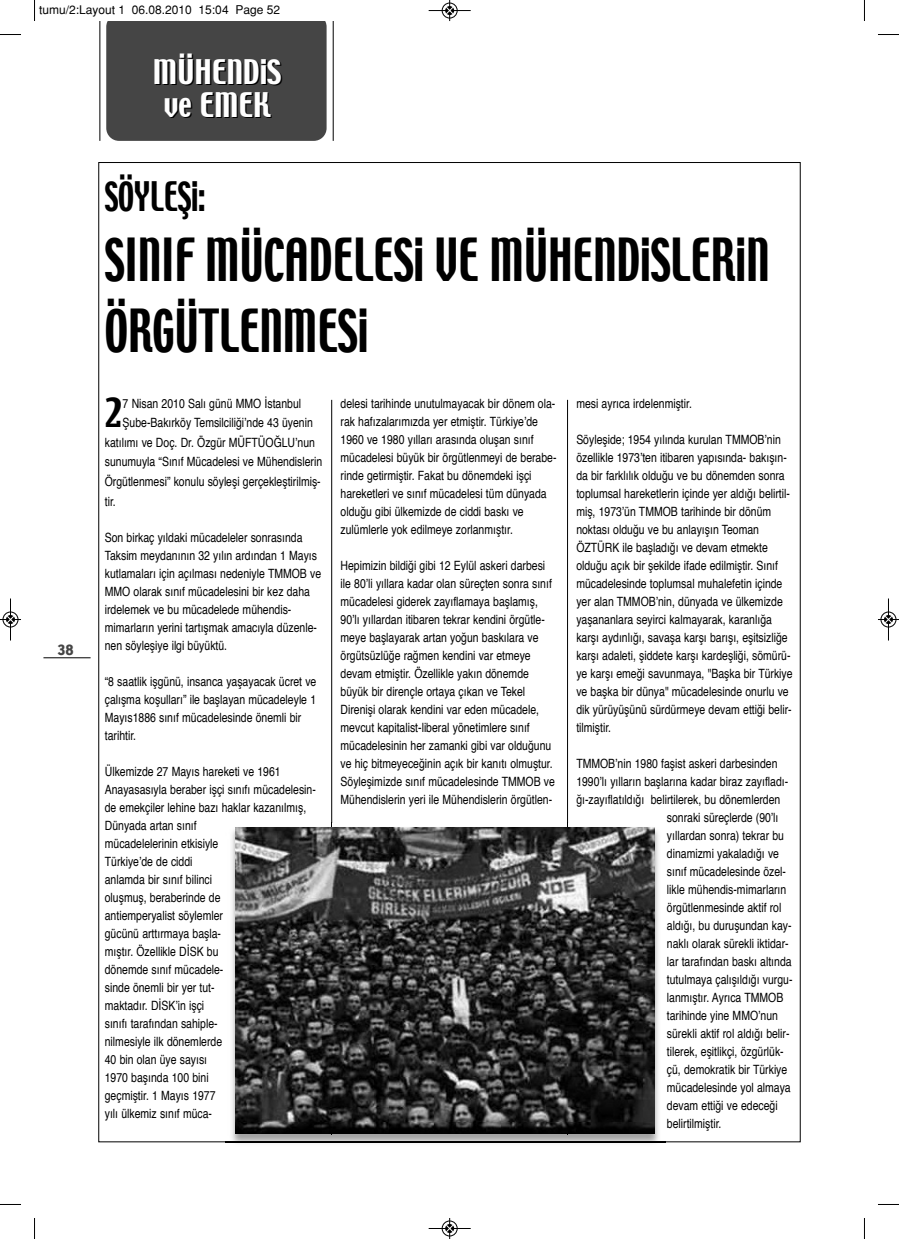
<style>
.page{position:relative;width:899px;height:1239px;background:#fff}
.page>*{position:absolute;margin:0;border:0;box-sizing:border-box;transform-origin:0 0}
.t1{font:52.5px/70.5px "Techno";color:#000;scale:.81 1}
.t2{font:36px "Techno";color:#000;scale:.81 1}
.t3{font:36px "Techno";color:#000}
.t4{font:30px/33px "Techno";color:#fff;text-align:center}
.t5{font:15px "Interstate TR Black Condensed";color:#454545}
.t6{font:condensed 12.75px/18px "Helvetica";color:#000}
.t7{font:12px "Helvetica";color:#000}
</style>
<div class="page">
<hr style="left:43px;top:657px;width:47px;height:1px;background:#000">
<hr style="left:331px;top:400px;width:1px;height:734px;background:#000">
<hr style="left:567px;top:400px;width:1px;height:734px;background:#000">
<img style="left:225px;top:822px;width:440px;height:321px">
<img style="left:225px;top:1141px;width:440px;height:1px">
<img style="left:235px;top:827px;width:419px;height:306px">
<div style="left:106px;top:21px;width:220px;height:120px;background:#454545"></div>
<hr style="left:333px;top:21px;width:1px;height:120px;background:#000">
<hr style="left:100px;top:21px;width:1px;height:120px;background:#000">
<svg style="left:34px;top:0;width:1px;height:21px"></svg>
<svg style="left:0;top:34px;width:21px;height:1px"></svg>
<svg style="left:878px;top:34px;width:20px;height:1px"></svg>
<svg style="left:34px;top:1218px;width:1px;height:20px"></svg>
<svg style="left:0;top:1204px;width:21px;height:1px"></svg>
<svg style="left:878px;top:1204px;width:20px;height:1px"></svg>
<div style="left:441px;top:3px;width:16px;height:16px;border:1px solid #fff;border-radius:50%"></div>
<hr style="left:428px;top:10px;width:42px;height:1px;background:#000">
<div style="left:442px;top:3px;width:15px;height:15px;border:1px solid #000;border-radius:50%"></div>
<svg style="left:445px;top:0;width:8px;height:21px"></svg>
<div style="left:441px;top:1220px;width:16px;height:16px;border:1px solid #fff;border-radius:50%"></div>
<hr style="left:428px;top:1228px;width:42px;height:1px;background:#000">
<div style="left:442px;top:1220px;width:15px;height:15px;border:1px solid #000;border-radius:50%"></div>
<svg style="left:445px;top:1218px;width:8px;height:20px"></svg>
<hr style="left:10px;top:598px;width:1px;height:42px;background:#000">
<div style="left:3px;top:611px;width:15px;height:16px;border:1px solid #000;border-radius:50%"></div>
<svg style="left:0;top:615px;width:21px;height:8px"></svg>
<div style="left:880px;top:611px;width:16px;height:16px;border:1px solid #fff;border-radius:50%"></div>
<hr style="left:887px;top:598px;width:1px;height:42px;background:#000">
<div style="left:880px;top:611px;width:15px;height:16px;border:1px solid #000;border-radius:50%"></div>
<svg style="left:878px;top:615px;width:20px;height:8px"></svg>
<p class="t7" style="left:39px;top:2px;width:242px">tumu/2:Layout 1 06.08.2010 15:04 Page 52</p>
<h3 class="t4" style="left:153px;top:56px;width:130px">MÜHENDİS ve EMEK</h3>
<p class="t5" style="left:58px;top:641px;width:17px">38</p>
<h2 class="t2" style="left:105px;top:174px;width:125px">SÖYLEŞİ:</h2>
<h1 class="t1" style="left:105px;top:226px;width:821px">SINIF MÜCADELESİ VE MÜHENDİSLERİN<br>ÖRGÜTLENMESİ</h1>
<h2 class="t3" style="left:105px;top:391px;width:19px">2</h2>
<p class="t6" style="left:123px;top:395px;width:180px">7 Nisan 2010 Salı günü MMO İstanbul</p>
<p class="t6" style="left:123px;top:415px;width:192px">Şube-Bakırköy Temsilciliği’nde 43 üyenin</p>
<p class="t6" style="left:105px;top:434px;width:211px">katılımı ve Doç. Dr. Özgür MÜFTÜOĞLU’nun</p>
<p class="t6" style="left:105px;top:454px;width:219px">sunumuyla “Sınıf Mücadelesi ve Mühendislerin</p>
<p class="t6" style="left:105px;top:473px;width:217px">Örgütlenmesi” konulu söyleşi gerçekleştirilmiş-</p>
<p class="t6" style="left:105px;top:493px;width:13px">tir.</p>
<p class="t6" style="left:105px;top:529px;width:218px">Son birkaç yıldaki mücadeleler sonrasında Taksim meydanının 32 yılın ardından 1 Mayıs kutlamaları için açılması nedeniyle TMMOB ve MMO olarak sınıf mücadelesini bir kez daha irdelemek ve bu mücadelede mühendis&shy;mimarların yerini tartışmak amacıyla düzenle&shy;nen söyleşiye ilgi büyüktü.</p>
<p class="t6" style="left:105px;top:673px;width:213px">“8 saatlik işgünü, insanca yaşayacak ücret ve çalışma koşulları” ile başlayan mücadeleyle 1<br>Mayıs1886 sınıf mücadelesinde önemli bir tarihtir.</p>
<p class="t6" style="left:105px;top:763px;width:212px">Ülkemizde 27 Mayıs hareketi ve 1961<br>Anayasasıyla beraber işçi sınıfı mücadelesin&shy;de emekçiler lehine bazı haklar kazanılmış,<br>Dünyada artan sınıf<br>mücadelelerinin etkisiyle<br>Türkiye’de de ciddi<br>anlamda bir sınıf bilinci<br>oluşmuş, beraberinde de<br>antiemperyalist söylemler<br>gücünü arttırmaya başla-<br>mıştır. Özellikle DİSK bu<br>dönemde sınıf mücadele-<br>sinde önemli bir yer tut-<br>maktadır. DİSK’in işçi<br>sınıfı tarafından sahiple-<br>nilmesiyle ilk dönemlerde<br>40 bin olan üye sayısı<br>1970 başında 100 bini<br>geçmiştir. 1 Mayıs 1977<br>yılı ülkemiz sınıf müca-</p>
<p class="t6" style="left:340px;top:395px;width:217px">delesi tarihinde unutulmayacak bir dönem ola&shy;rak hafızalarımızda yer etmiştir. Türkiye’de 1960 ve 1980 yılları arasında oluşan sınıf mücadelesi büyük bir örgütlenmeyi de berabe&shy;rinde getirmiştir. Fakat bu dönemdeki işçi hareketleri ve sınıf mücadelesi tüm dünyada olduğu gibi ülkemizde de ciddi baskı ve zulümlerle yok edilmeye zorlanmıştır.</p>
<p class="t6" style="left:340px;top:557px;width:216px">Hepimizin bildiği gibi 12 Eylül askeri darbesi ile 80’li yıllara kadar olan süreçten sonra sınıf mücadelesi giderek zayıflamaya başlamış, 90’lı yıllardan itibaren tekrar kendini örgütle&shy;meye başlayarak artan yoğun baskılara ve örgütsüzlüğe rağmen kendini var etmeye devam etmiştir. Özellikle yakın dönemde büyük bir dirençle ortaya çıkan ve Tekel Direnişi olarak kendini var eden mücadele, mevcut kapitalist-liberal yönetimlere sınıf mücadelesinin her zamanki gibi var olduğunu ve hiç bitmeyeceğinin açık bir kanıtı olmuştur.<br>Söyleşimizde sınıf mücadelesinde TMMOB ve Mühendislerin yeri ile Mühendislerin örgütlen-</p>
<p class="t6" style="left:576px;top:395px;width:117px">mesi ayrıca irdelenmiştir.</p>
<p class="t6" style="left:576px;top:431px;width:218px">Söyleşide; 1954 yılında kurulan TMMOB’nin özellikle 1973’ten itibaren yapısında- bakışın&shy;da bir farklılık olduğu ve bu dönemden sonra toplumsal hareketlerin içinde yer aldığı belirtil&shy;miş, 1973’ün TMMOB tarihinde bir dönüm noktası olduğu ve bu anlayışın Teoman ÖZTÜRK ile başladığı ve devam etmekte olduğu açık bir şekilde ifade edilmiştir. Sınıf mücadelesinde toplumsal muhalefetin içinde yer alan TMMOB’nin, dünyada ve ülkemizde yaşananlara seyirci kalmayarak, karanlığa karşı aydınlığı, savaşa karşı barışı, eşitsizliğe karşı adaleti, şiddete karşı kardeşliği, sömürü&shy;ye karşı emeği savunmaya, "Başka bir Türkiye ve başka bir dünya" mücadelesinde onurlu ve dik yürüyüşünü sürdürmeye devam ettiği belir&shy;tilmiştir.</p>
<p class="t6" style="left:576px;top:755px;width:202px">TMMOB’nin 1980 faşist askeri darbesinden</p>
<p class="t6" style="left:576px;top:773px;width:213px">1990’lı yılların başlarına kadar biraz zayıfladı-</p>
<p class="t6" style="left:576px;top:791px;width:205px">ğı-zayıflatıldığı belirtilerek, bu dönemlerden</p>
<p class="t6" style="left:666px;top:809px;width:113px">sonraki süreçlerde (90’lı</p>
<p class="t6" style="left:666px;top:827px;width:119px">yıllardan sonra) tekrar bu</p>
<p class="t6" style="left:666px;top:845px;width:114px">dinamizmi yakaladığı ve</p>
<p class="t6" style="left:666px;top:863px;width:121px">sınıf mücadelesinde özel-</p>
<p class="t6" style="left:666px;top:881px;width:121px">likle mühendis-mimarların</p>
<p class="t6" style="left:666px;top:899px;width:116px">örgütlenmesinde aktif rol</p>
<p class="t6" style="left:666px;top:917px;width:126px">aldığı, bu duruşundan kay-</p>
<p class="t6" style="left:666px;top:935px;width:123px">naklı olarak sürekli iktidar-</p>
<p class="t6" style="left:666px;top:953px;width:126px">lar tarafından baskı altında</p>
<p class="t6" style="left:666px;top:971px;width:127px">tutulmaya çalışıldığı vurgu-</p>
<p class="t6" style="left:666px;top:989px;width:118px">lanmıştır. Ayrıca TMMOB</p>
<p class="t6" style="left:666px;top:1007px;width:112px">tarihinde yine MMO’nun</p>
<p class="t6" style="left:666px;top:1025px;width:124px">sürekli aktif rol aldığı belir-</p>
<p class="t6" style="left:666px;top:1043px;width:118px">tilerek, eşitlikçi, özgürlük-</p>
<p class="t6" style="left:666px;top:1061px;width:122px">çü, demokratik bir Türkiye</p>
<p class="t6" style="left:666px;top:1079px;width:125px">mücadelesinde yol almaya</p>
<p class="t6" style="left:666px;top:1097px;width:112px">devam ettiği ve edeceği</p>
<p class="t6" style="left:666px;top:1115px;width:56px">belirtilmiştir.</p>
</div>
